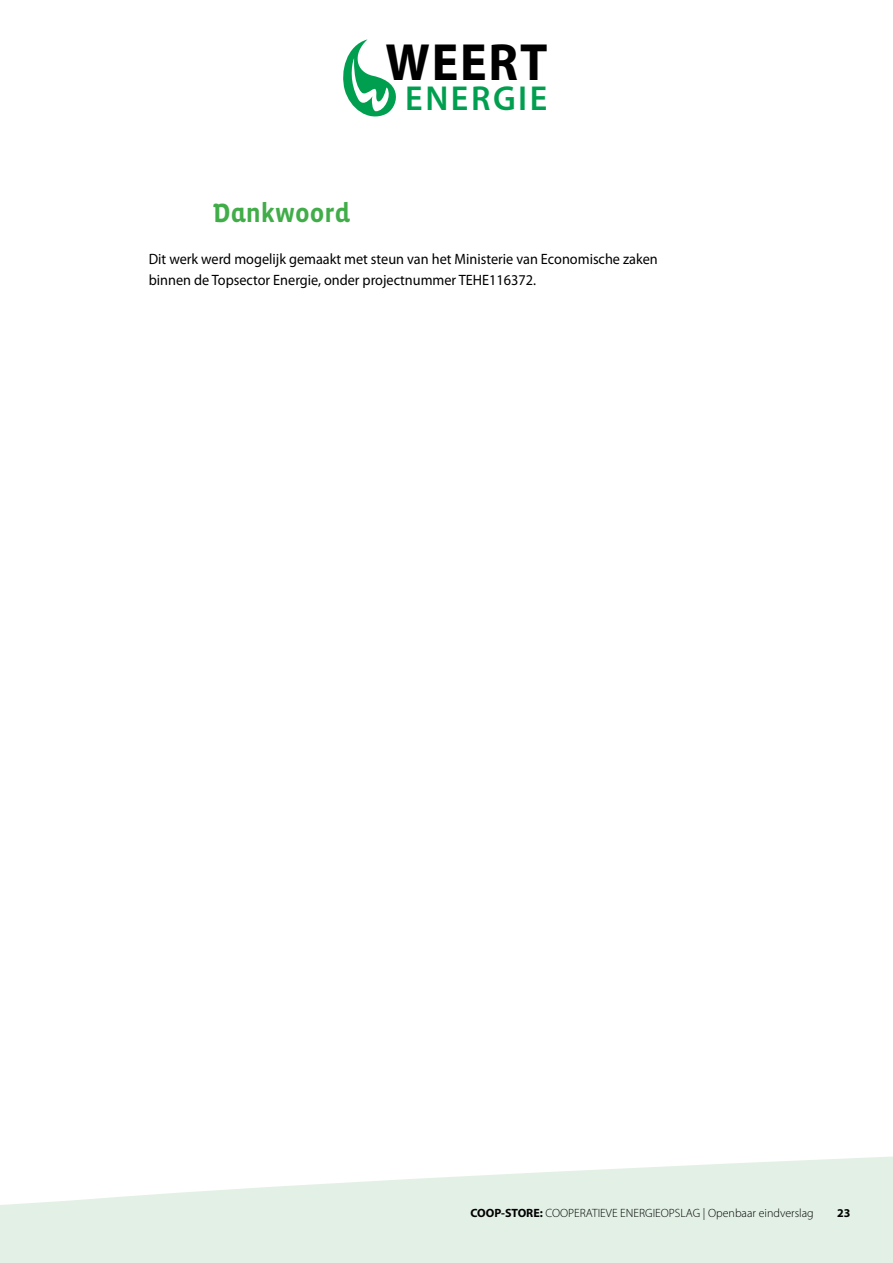
<style>
.page{position:relative;width:893px;height:1263px;background:#fff}
.page>*{position:absolute;margin:0;border:0;box-sizing:border-box;transform-origin:0 0}
.t1{font:700 52.65px "Myriad Pro";letter-spacing:.035em;color:#000;scale:.95 1}
.t2{font:600 34.8px "Myriad Pro";letter-spacing:.075em;color:#009f4f}
.t3{font:700 27px "Vista Sans Alt";color:#41ad49;scale:.95 1}
.t4{font:15px/21px "Myriad Pro";color:#000;scale:.95 1}
.t5{font:300 12px "Myriad Pro";color:#000}
.t6{font:700 12px "Myriad Pro";color:#000}
.s1{font-weight:700}
</style>
<div class="page">
<svg style="left:35px;top:1156px;width:858px;height:107px;fill:#e3f0e6"></svg>
<div style="left:0;top:1203px;width:35px;height:60px;background:#e3f0e6"></div>
<svg style="left:343px;top:39px;width:53px;height:78px"></svg>
<h1 class="t1" style="left:386px;top:28px;width:172px">WEERT</h1>
<h2 class="t2" style="left:405px;top:76px;width:144px">ENERGIE</h2>
<h3 class="t3" style="left:213px;top:199px;width:146px">Dankwoord</h3>
<p class="t4" style="left:149px;top:248px;width:537px">Dit werk werd mogelijk gemaakt met steun van het Ministerie van Economische zaken binnen de Topsector Energie, onder projectnummer TEHE116372.</p>
<p class="t5" style="left:470px;top:1205px;width:345px"><span class="s1">COOP-STORE:</span> COOPERATIEVE ENERGIEOPSLAG | Openbaar eindverslag</p>
<p class="t6" style="left:837px;top:1205px;width:15px">23</p>
</div>
